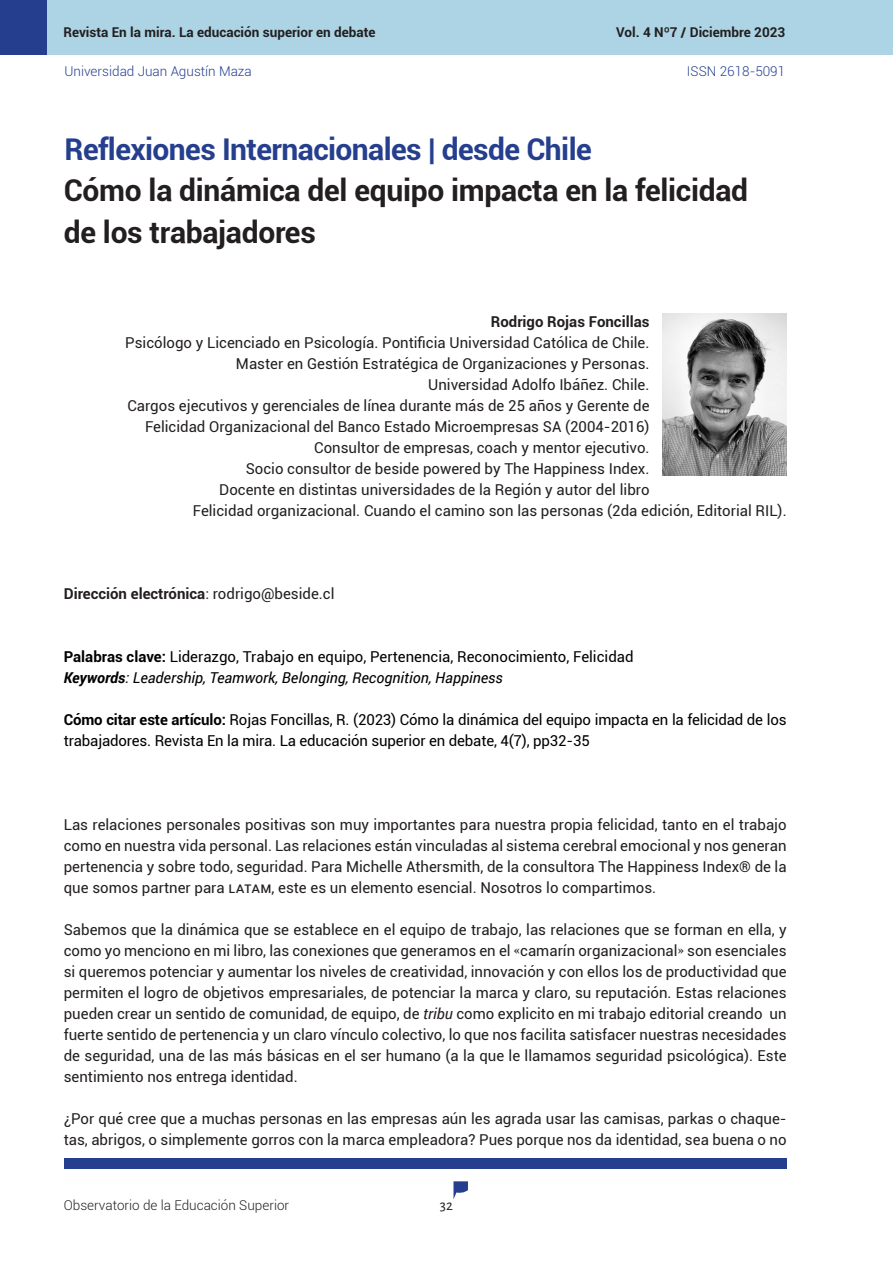
<style>
.page{position:relative;width:893px;height:1263px;background:#fff}
.page>*{position:absolute;margin:0;border:0;box-sizing:border-box;transform-origin:0 0}
.Título_in_art{font:700 30px/42px "Roboto";letter-spacing:-.01em;color:#231f20}
.Sector{font:700 30px "Roboto";letter-spacing:-.02em;color:#253f8e}
.Txt_base{font:15px/21px "Roboto";color:#231f20;text-align:justify}
.CV_autor{font:15px "Roboto";color:#231f20}
.Txt_base-2{font:15px/21px "Roboto";letter-spacing:-.01em;color:#000}
.Txt_base-3{font:italic 15px "Roboto";color:#000}
.Txt_base-4{font:700 15px "Roboto";color:#231f20}
.CV_autor-2{font:700 15px "Roboto";color:#231f20}
.t1{font:15px "Alegreya Sans";color:#231f20}
.t2{font:700 13.5px "Roboto";color:#231f20}
.t3{font:300 13.5px "Roboto";color:#253f8e}
.t4{font:300 13.5px "Roboto";color:#231f20}
.s1{font-weight:400}
.s2{font-weight:700}
.s3{font-family:"Adobe Caslon Pro"}
.s4{font-style:italic}
</style>
<div class="page">
<svg style="left:453px;top:1181px;width:15px;height:18px"></svg>
<div style="left:47px;top:0;width:846px;height:54px;background:#acd4e5"></div>
<div style="left:0;top:0;width:47px;height:54px;background:#253f8e"></div>
<div style="left:64px;top:1158px;width:723px;height:10px;background:#253f8e"></div>
<img style="left:662px;top:314px;width:125px;height:162px">
<p class="t2" style="left:63px;top:23px;width:314px">Revista En la mira. La educación superior en debate</p>
<p class="t3" style="left:64px;top:61px;width:189px">Universidad Juan Agustín Maza</p>
<p class="t3" style="left:687px;top:61px;width:100px">ISSN 2618-5091</p>
<p class="t2" style="left:616px;top:23px;width:171px">Vol. 4 Nº7 / Diciembre 2023</p>
<p class="Sector" style="left:64px;top:128px;width:529px">Reflexiones Internacionales | desde Chile</p>
<p class="Título_in_art" style="left:64px;top:168px;width:686px">Cómo la dinámica del equipo impacta en la felicidad de los trabajadores</p>
<p class="CV_autor-2" style="left:491px;top:311px;width:160px">Rodrigo Rojas Foncillas</p>
<p class="CV_autor" style="left:125px;top:332px;width:526px">Psicólogo y Licenciado en Psicología. Pontificia Universidad Católica de Chile.</p>
<p class="CV_autor" style="left:236px;top:353px;width:415px">Master en Gestión Estratégica de Organizaciones y Personas.</p>
<p class="CV_autor" style="left:428px;top:374px;width:223px">Universidad Adolfo Ibáñez. Chile.</p>
<p class="CV_autor" style="left:127px;top:395px;width:524px">Cargos ejecutivos y gerenciales de línea durante más de 25 años y Gerente de</p>
<p class="CV_autor" style="left:145px;top:416px;width:506px">Felicidad Organizacional del Banco Estado Microempresas SA (2004-2016)</p>
<p class="CV_autor" style="left:314px;top:437px;width:337px">Consultor de empresas, coach y mentor ejecutivo.</p>
<p class="CV_autor" style="left:246px;top:458px;width:405px">Socio consultor de beside powered by The Happiness Index.</p>
<p class="CV_autor" style="left:219px;top:479px;width:432px">Docente en distintas universidades de la Región y autor del libro</p>
<p class="CV_autor" style="left:193px;top:500px;width:595px">Felicidad organizacional. Cuando el camino son las personas (2da edición, Editorial RIL).</p>
<p class="Txt_base-4" style="left:64px;top:583px;width:272px">Dirección electrónica<span class="s1">: rodrigo@beside.cl</span></p>
<p class="Txt_base-2" style="left:64px;top:645px;width:571px"><span class="s2">Palabras clave:</span> Liderazgo, Trabajo en equipo, Pertenencia, Reconocimiento, Felicidad</p>
<p class="Txt_base-3" style="left:64px;top:667px;width:441px"><span class="s2">Keywords</span>: Leadership, Teamwork, Belonging, Recognition, Happiness</p>
<p class="Txt_base-2" style="left:64px;top:708px;width:724px"><span class="s2">Cómo citar este artículo:</span> Rojas Foncillas, R. (2023) Cómo la dinámica del equipo impacta en la felicidad de los trabajadores. Revista En la mira. La educación superior en debate, 4(7), pp32-35</p>
<p class="Txt_base" style="left:64px;top:813px;width:724px">Las relaciones personales positivas son muy importantes para nuestra propia felicidad, tanto en el trabajo como en nuestra vida personal. Las relaciones están vinculadas al sistema cerebral emocional y nos generan pertenencia y sobre todo, seguridad. Para Michelle Athersmith, de la consultora The Happiness Index® de la que somos partner para LATAM, este es un elemento esencial. Nosotros lo compartimos.</p>
<p class="Txt_base" style="left:64px;top:918px;width:724px">Sabemos que la dinámica que se establece en el equipo de trabajo, las relaciones que se forman en ella, y como yo menciono en mi libro, las conexiones que generamos en el <span class="s3">«</span>camarín organizacional<span class="s3">»</span> son esenciales si queremos potenciar y aumentar los niveles de creatividad, innovación y con ellos los de productividad que permiten el logro de objetivos empresariales, de potenciar la marca y claro, su reputación. Estas relaciones pueden crear un sentido de comunidad, de equipo, de <span class="s4">tribu</span> como explicito en mi trabajo editorial creando un fuerte sentido de pertenencia y un claro vínculo colectivo, lo que nos facilita satisfacer nuestras necesidades de seguridad, una de las más básicas en el ser humano (a la que le llamamos seguridad psicológica). Este sentimiento nos entrega identidad.</p>
<p class="Txt_base" style="left:64px;top:1107px;width:724px">¿Por qué cree que a muchas personas en las empresas aún les agrada usar las camisas, parkas o chaque&shy;tas, abrigos, o simplemente gorros con la marca empleadora? Pues porque nos da identidad, sea buena o no</p>
<p class="t4" style="left:64px;top:1196px;width:227px">Observatorio de la Educación Superior</p>
<p class="t1" style="left:440px;top:1195px;width:15px">32</p>
</div>
